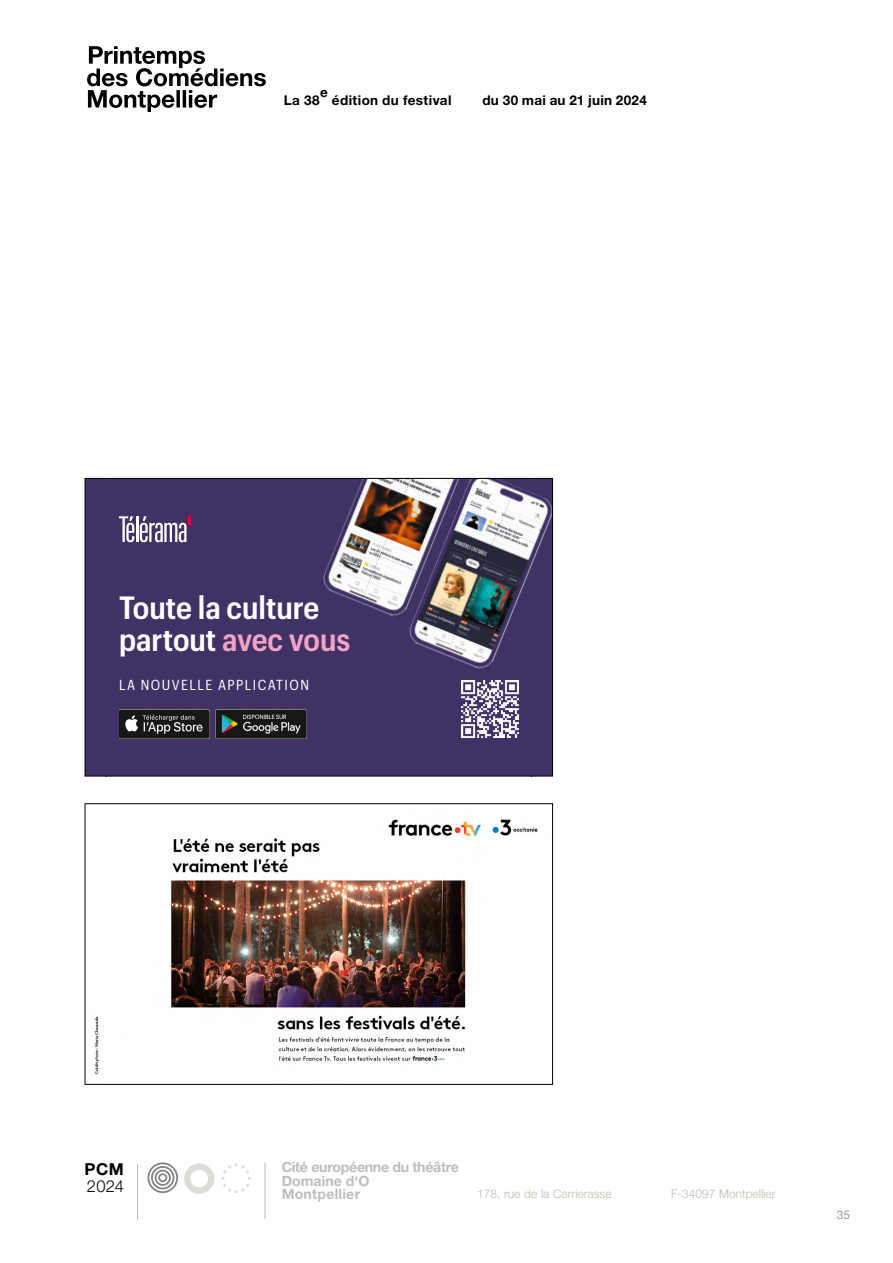
<style>
.page{position:relative;width:893px;height:1263px;background:#fff}
.page>*{position:absolute;margin:0;border:0;box-sizing:border-box;transform-origin:0 0}
.t1{font:600 31.5px/31.5px "Graphik Compact";color:#fff}
.t2{font:300 16.5px "Helvetica Neue LT Std";color:#000}
.t3{font:700 16.5px "Helvetica Neue LT Std";color:#000}
.t4{font:14.25px "Graphik Compact";letter-spacing:.1em;color:#fff}
.t5{font:700 14.1px/13px "Helvetica Neue LT Std";letter-spacing:-.02em;color:#bebebe}
.t6{font:700 13.5px "Helvetica Neue LT Std";letter-spacing:.025em;color:#000}
.t7{font:300 12px "Helvetica Neue LT Std";color:#c0bcb4}
.t8{font:12px "Helvetica Neue LT Std";color:#9d9d9c}
.s1{color:#f3a3c6}
</style>
<div class="page">
<svg style="left:87px;top:46px;width:179px;height:66px"></svg>
<hr style="left:137px;top:1164px;width:1px;height:56px;background:#c0bcb4">
<div style="left:184px;top:1163px;width:30px;height:31px;border:6px solid #c0bcb4;border-radius:50%"></div>
<svg style="left:221px;top:1163px;width:30px;height:31px"></svg>
<svg style="left:147px;top:1162px;width:31px;height:31px"></svg>
<hr style="left:265px;top:1162px;width:1px;height:57px;background:#c0bcb4">
<div style="left:85px;top:478px;width:468px;height:298px;background:#403265"></div>
<img style="left:119px;top:710px;width:91px;height:28px">
<img style="left:215px;top:710px;width:91px;height:28px">
<img style="left:459px;top:480px;width:56px;height:32px">
<img style="left:498px;top:486px;width:53px;height:59px">
<img style="left:459px;top:512px;width:39px;height:42px">
<img style="left:481px;top:528px;width:59px;height:59px">
<img style="left:459px;top:554px;width:22px;height:43px">
<img style="left:464px;top:571px;width:59px;height:58px">
<img style="left:409px;top:597px;width:55px;height:59px">
<img style="left:447px;top:613px;width:59px;height:56px">
<svg style="left:421px;top:526px;width:38px;height:94px"></svg>
<img style="left:357px;top:480px;width:42px;height:12px">
<img style="left:399px;top:480px;width:60px;height:46px">
<img style="left:338px;top:492px;width:61px;height:47px">
<img style="left:380px;top:509px;width:60px;height:64px">
<img style="left:322px;top:539px;width:58px;height:64px">
<img style="left:360px;top:556px;width:61px;height:64px">
<hr style="left:136px;top:516px;width:2px;height:26px;background:#fff">
<svg style="left:119px;top:516px;width:15px;height:26px"></svg>
<svg style="left:140px;top:516px;width:50px;height:26px"></svg>
<img style="left:461px;top:680px;width:58px;height:58px">
<div style="left:85px;top:478px;width:468px;height:298px;border:1px solid #000"></div>
<img style="left:94px;top:819px;width:444px;height:256px">
<div style="left:85px;top:803px;width:468px;height:281px;border:1px solid #000"></div>
<p class="t6" style="left:320px;top:84px;width:9px">e</p>
<p class="t6" style="left:332px;top:92px;width:121px">édition du festival</p>
<p class="t6" style="left:284px;top:92px;width:37px">La 38</p>
<p class="t6" style="left:482px;top:92px;width:166px">du 30 mai au 21 juin 2024</p>
<h1 class="t1" style="left:119px;top:589px;width:233px">Toute la culture partout <span class="s1">avec vous</span></h1>
<p class="t4" style="left:119px;top:675px;width:191px">LA NOUVELLE APPLICATION</p>
<p class="t3" style="left:85px;top:1159px;width:41px">PCM</p>
<p class="t2" style="left:87px;top:1176px;width:38px">2024</p>
<p class="t5" style="left:282px;top:1160px;width:179px">Cité européenne du théâtre<br>Domaine d‘O<br>Montpellier</p>
<p class="t7" style="left:477px;top:1186px;width:136px">178, rue de la Carrierasse</p>
<p class="t7" style="left:671px;top:1186px;width:106px">F-34097 Montpellier</p>
<p class="t8" style="left:837px;top:1207px;width:15px">35</p>
</div>
